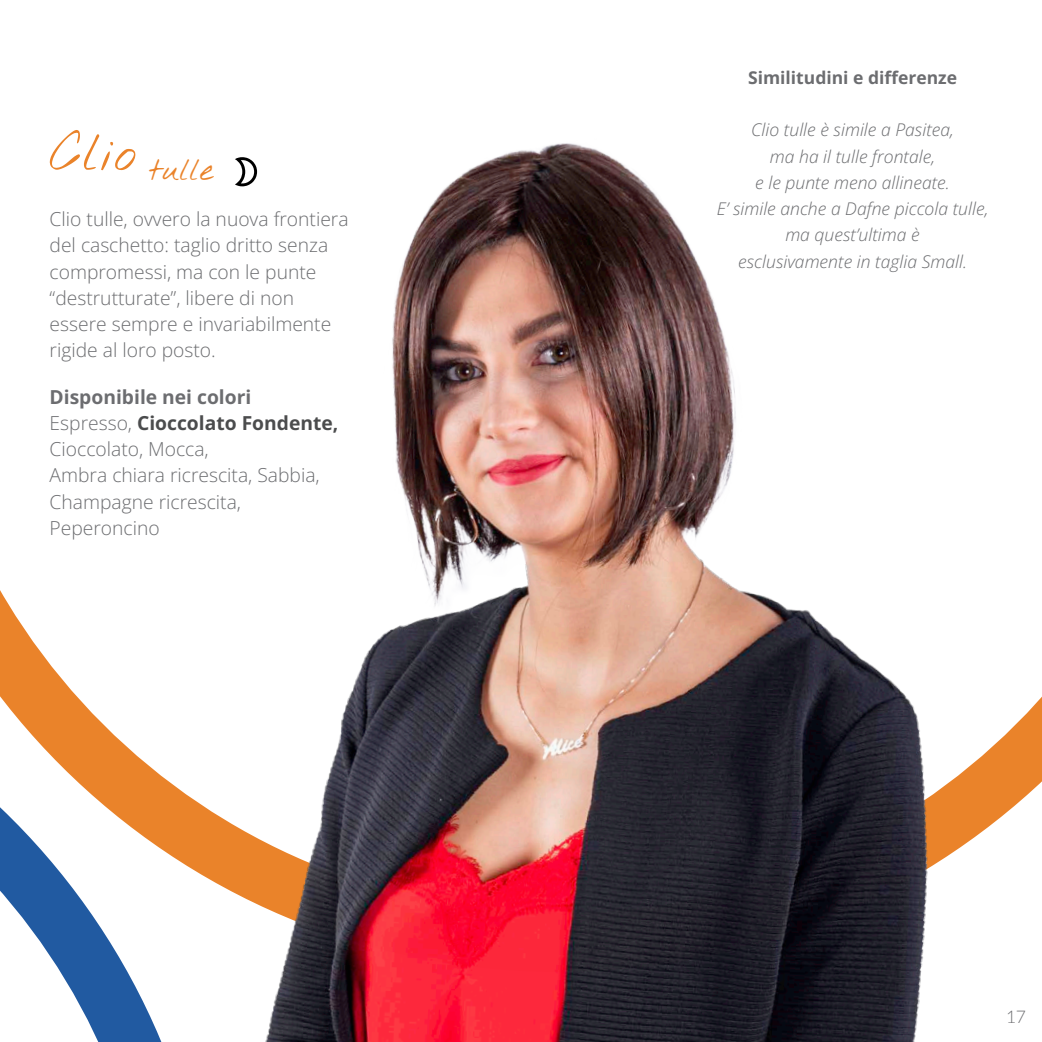
<style>
.page{position:relative;width:1042px;height:1042px;background:#fff}
.page>*{position:absolute;margin:0;border:0;box-sizing:border-box;transform-origin:0 0}
.titolo{font:54.25px "Nothing You Could Do";color:#ea832a}
.titolo-2{font:31.5px "Nothing You Could Do";color:#ea832a}
.descrizione{font:19.25px/26.2px "Open Sans";color:#6c6d70}
.t1{font:italic 300 17.5px/26.2px "Open Sans";color:#6c6d70;text-align:center}
.t2{font:17.5px "Open Sans";color:#6c6d70}
.t3{font:300 17.5px "Lato";color:#6c6d70}
.s1{color:#4b4c4d}
</style>
<div class="page">
<img style="left:214px;top:143px;width:828px;height:899px">
<svg style="left:0;top:618px;width:214px;height:424px"></svg>
<svg style="left:235px;top:157px;width:22px;height:29px"></svg>
<p class="titolo" style="left:50px;top:119px;width:89px">Clio</p>
<p class="titolo-2" style="left:149px;top:151px;width:66px">tulle</p>
<p class="descrizione" style="left:50px;top:206px;width:300px">Clio tulle, ovvero la nuova frontiera del caschetto: taglio dritto senza compromessi, ma con le punte “destrutturate”, libere di non essere sempre e invariabilmente rigide al loro posto.</p>
<p class="descrizione" style="left:50px;top:383px;width:290px">Disponibile nei colori<br>Espresso, <span class="s1">Cioccolato Fondente,<br></span>Cioccolato, Mocca,<br>Ambra chiara ricrescita, Sabbia,<br>Champagne ricrescita,<br>Peperoncino</p>
<p class="t2" style="left:748px;top:66px;width:210px">Similitudini e differenze</p>
<p class="t1" style="left:751px;top:116px;width:204px">Clio tulle è simile a Pasitea, ma ha il tulle frontale,<br>e le punte meno allineate.</p>
<p class="t1" style="left:717px;top:195px;width:273px">E’ simile anche a Dafne piccola tulle, ma quest’ultima è<br>esclusivamente in taglia Small.</p>
<p class="t3" style="left:1006px;top:1007px;width:22px">17</p>
</div>
